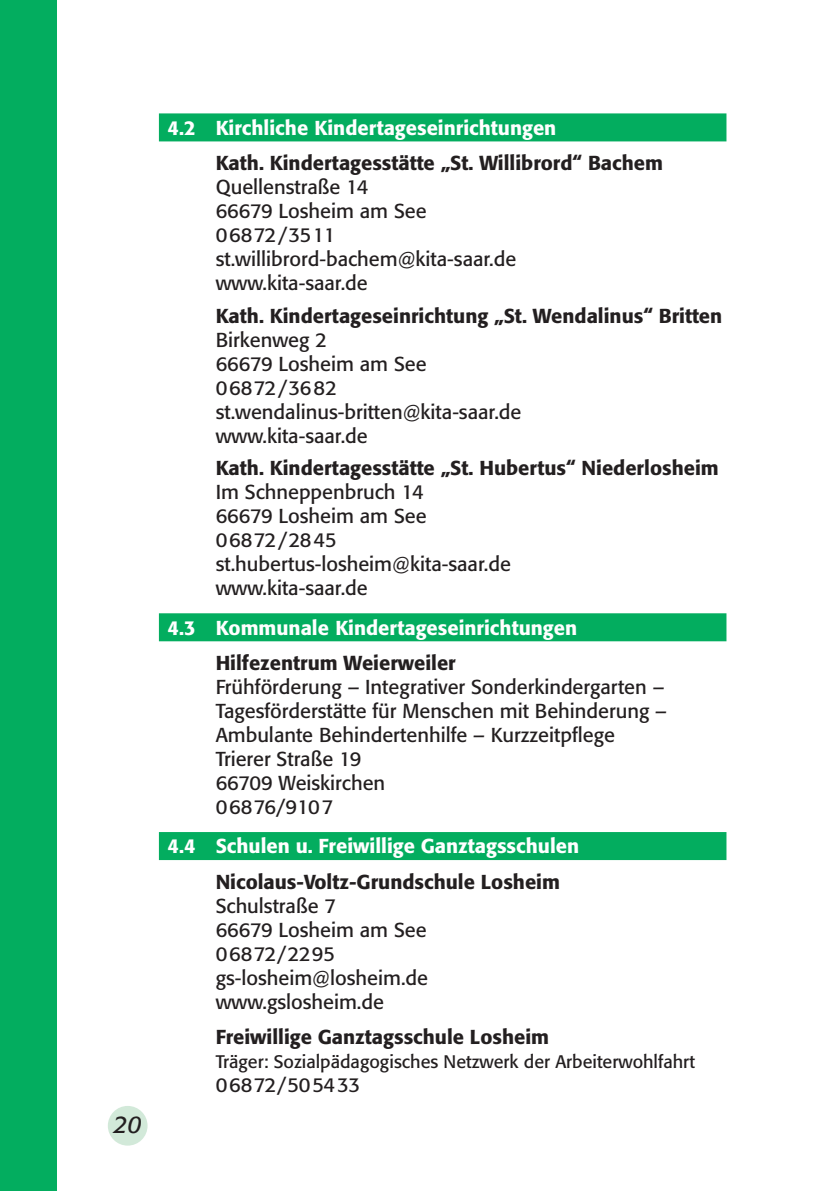
<style>
.page{position:relative;width:840px;height:1191px;background:#fff}
.page>*{position:absolute;margin:0;border:0;box-sizing:border-box;transform-origin:0 0}
.t1{font:italic 24px "Formata";color:#231f20}
.t2{font:20px/24px "Formata";color:#231f20}
.t3{font:500 20px "Formata";color:#231f20}
.t4{font:500 20px "Formata";color:#fff}
.t5{font:18px "Formata";color:#231f20}
</style>
<div class="page">
<div style="left:0;top:0;width:57px;height:1191px;background:#03ad5f"></div>
<div style="left:108px;top:1106px;width:39px;height:39px;background:#d2e9d9;border-radius:50%"></div>
<div style="left:159px;top:113px;width:567px;height:28px;background:#03ad5f"></div>
<div style="left:159px;top:613px;width:567px;height:28px;background:#03ad5f"></div>
<div style="left:159px;top:832px;width:567px;height:28px;background:#03ad5f"></div>
<p class="t1" style="left:114px;top:1114px;width:29px">20</p>
<p class="t4" style="left:167px;top:119px;width:390px">4.2 Kirchliche Kindertageseinrichtungen</p>
<p class="t3" style="left:215px;top:154px;width:448px">Kath. Kindertagesstätte „St. Willibrord“ Bachem</p>
<p class="t2" style="left:215px;top:177px;width:302px">Quellenstraße 14<br>66679 Losheim am See<br>06872/3511 st.willibrord-bachem@kita-saar.de www.kita-saar.de</p>
<p class="t3" style="left:215px;top:307px;width:507px">Kath. Kindertageseinrichtung „St. Wendalinus“ Britten</p>
<p class="t2" style="left:215px;top:329px;width:307px">Birkenweg 2<br>66679 Losheim am See<br>06872/3682 st.wendalinus-britten@kita-saar.de www.kita-saar.de</p>
<p class="t3" style="left:215px;top:459px;width:504px">Kath. Kindertagesstätte „St. Hubertus“ Niederlosheim</p>
<p class="t2" style="left:215px;top:482px;width:296px">Im Schneppenbruch 14<br>66679 Losheim am See<br>06872/2845 st.hubertus-losheim@kita-saar.de www.kita-saar.de</p>
<p class="t4" style="left:167px;top:619px;width:411px">4.3 Kommunale Kindertageseinrichtungen</p>
<p class="t3" style="left:215px;top:654px;width:241px">Hilfezentrum Weierweiler</p>
<p class="t2" style="left:215px;top:676px;width:452px">Frühförderung – Integrativer Sonderkindergarten – Tagesförderstätte für Menschen mit Behinderung – Ambulante Behindertenhilfe – Kurzzeitpflege Trierer Straße 19<br>66709 Weiskirchen<br>06876/9107</p>
<p class="t4" style="left:167px;top:837px;width:413px">4.4 Schulen u. Freiwillige Ganztagsschulen</p>
<p class="t3" style="left:215px;top:873px;width:346px">Nicolaus-Voltz-Grundschule Losheim</p>
<p class="t2" style="left:215px;top:895px;width:214px">Schulstraße 7<br>66679 Losheim am See<br>06872/2295 gs-losheim@losheim.de www.gslosheim.de</p>
<p class="t3" style="left:215px;top:1028px;width:335px">Freiwillige Ganztagsschule Losheim</p>
<p class="t5" style="left:215px;top:1054px;width:481px">Träger: Sozialpädagogisches Netzwerk der Arbeiterwohlfahrt</p>
<p class="t2" style="left:215px;top:1074px;width:146px">06872/505433</p>
</div>
